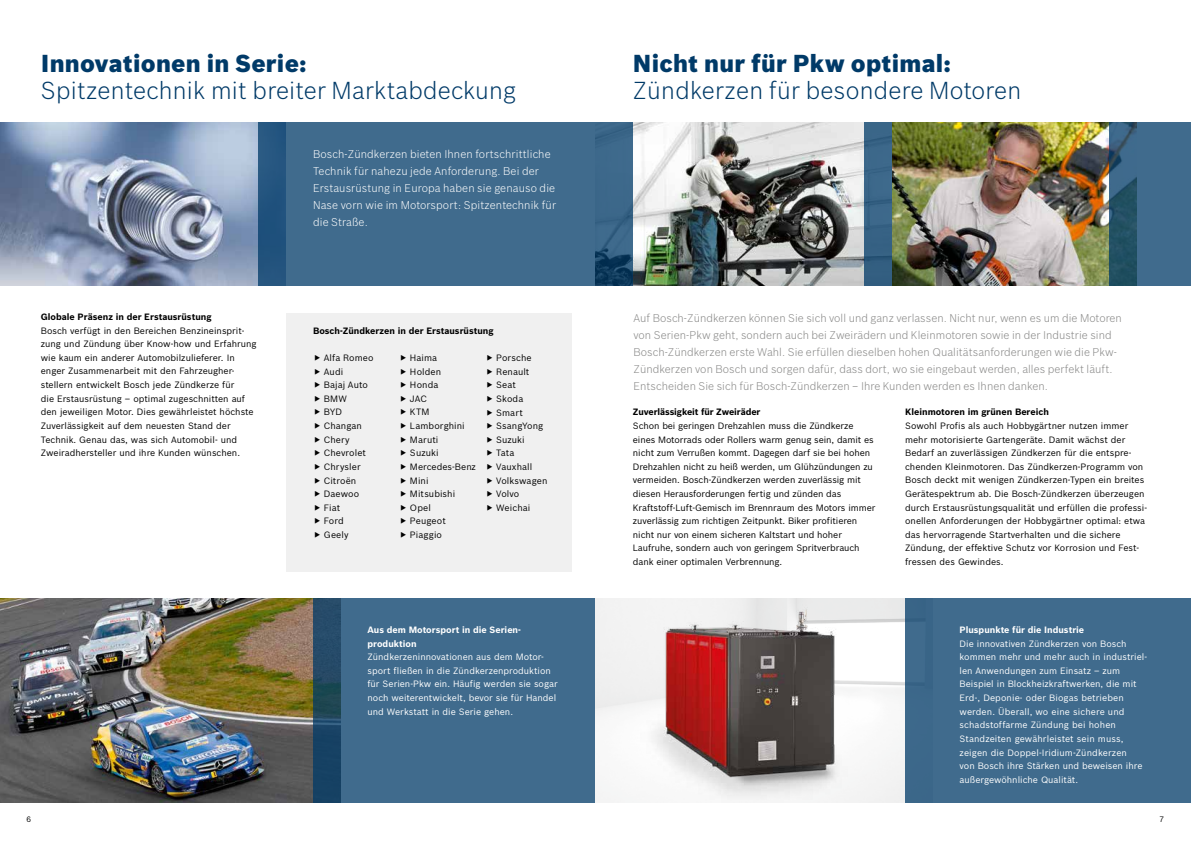
<style>
.page{position:relative;width:1191px;height:842px;background:#fff}
.page>*{position:absolute;margin:0;border:0;box-sizing:border-box;transform-origin:0 0}
.t1{font:300 24px "Bosch Sans";letter-spacing:.01em;color:#003a68}
.t2{font:900 24px "Bosch Sans";letter-spacing:.01em;color:#003a68}
.t3{font:300 11px/17px "Bosch Sans";letter-spacing:.005em;color:#878786}
.t4{font:300 11px/17px "Bosch Sans";letter-spacing:.01em;color:#fff}
.t5{font:9px/13.6px "Bosch Sans";color:#000}
.t6{font:9px/13.6px "Bosch Sans";color:#fff}
.t7{font:700 9px "Bosch Sans";color:#000}
.t8{font:700 9px/13.6px "Bosch Sans";color:#fff}
.t9{font:7.7px "Bosch Sans";color:#000}
</style>
<div class="page">
<img style="left:0;top:599px;width:313px;height:204px">
<img style="left:0;top:122px;width:259px;height:164px">
<img style="left:633px;top:122px;width:476px;height:164px">
<svg style="left:259px;top:122px;width:374px;height:164px;background:#3c688a"></svg>
<div style="left:286px;top:313px;width:285px;height:258px;background:#f0f0f0"></div>
<svg style="left:313px;top:599px;width:282px;height:204px;background:#3c6788"></svg>
<img style="left:636px;top:605px;width:226px;height:198px">
<svg style="left:1109px;top:122px;width:82px;height:164px;background:#386482"></svg>
<div style="left:864px;top:122px;width:27px;height:164px;background:#386487"></div>
<div style="left:905px;top:599px;width:286px;height:204px;background:#406b8d"></div>
<h1 class="t2" style="left:41px;top:45px;width:267px">Innovationen in Serie:</h1>
<h1 class="t1" style="left:41px;top:73px;width:477px">Spitzentechnik mit breiter Marktabdeckung</h1>
<p class="t7" style="left:41px;top:310px;width:172px">Globale Präsenz in der Erstausrüstung</p>
<p class="t5" style="left:41px;top:323px;width:217px">Bosch verfügt in den Bereichen Benzineinsprit&shy;zung und Zündung über Know-how und Erfahrung wie kaum ein anderer Automobilzulieferer. In enger Zusammenarbeit mit den Fahrzeugher&shy;stellern entwickelt Bosch jede Zündkerze für<br>die Erstausrüstung – optimal zugeschnitten auf den jeweiligen Motor. Dies gewährleistet höchste Zuverlässigkeit auf dem neuesten Stand der Technik. Genau das, was sich Automobil- und Zweiradhersteller und ihre Kunden wünschen.</p>
<p class="t4" style="left:313px;top:145px;width:244px">Bosch-Zündkerzen bieten Ihnen fortschrittliche Technik für nahezu jede Anforderung. Bei der Erstausrüstung in Europa haben sie genauso die Nase vorn wie im Motorsport: Spitzentechnik für die Straße.</p>
<p class="t7" style="left:313px;top:324px;width:182px">Bosch-Zündkerzen in der Erstausrüstung</p>
<p class="t5" style="left:324px;top:350px;width:51px">Alfa Romeo<br>Audi<br>Bajaj Auto<br>BMW<br>BYD<br>Changan<br>Chery<br>Chevrolet<br>Chrysler<br>Citroën<br>Daewoo<br>Fiat<br>Ford<br>Geely</p>
<p class="t5" style="left:410px;top:350px;width:67px">Haima<br>Holden<br>Honda<br>JAC<br>KTM<br>Lamborghini<br>Maruti<br>Suzuki<br>Mercedes-Benz<br>Mini<br>Mitsubishi<br>Opel<br>Peugeot<br>Piaggio</p>
<p class="t5" style="left:496px;top:350px;width:53px">Porsche<br>Renault<br>Seat<br>Skoda<br>Smart<br>SsangYong<br>Suzuki<br>Tata<br>Vauxhall<br>Volkswagen<br>Volvo<br>Weichai</p>
<p class="t8" style="left:367px;top:622px;width:154px">Aus dem Motorsport in die Serien&shy;produktion</p>
<p class="t6" style="left:367px;top:649px;width:192px">Zündkerzeninnovationen aus dem Motor&shy;sport fließen in die Zündkerzenproduktion für Serien-Pkw ein. Häufig werden sie sogar noch weiterentwickelt, bevor sie für Handel und Werkstatt in die Serie gehen.</p>
<h1 class="t2" style="left:633px;top:45px;width:320px">Nicht nur für Pkw optimal:</h1>
<h1 class="t1" style="left:633px;top:73px;width:390px">Zündkerzen für besondere Motoren</h1>
<p class="t3" style="left:633px;top:308px;width:490px">Auf Bosch-Zündkerzen können Sie sich voll und ganz verlassen. Nicht nur, wenn es um die Motoren von Serien-Pkw geht, sondern auch bei Zweirädern und Kleinmotoren sowie in der Industrie sind Bosch-Zündkerzen erste Wahl. Sie erfüllen dieselben hohen Qualitätsanforderungen wie die Pkw-Zündkerzen von Bosch und sorgen dafür, dass dort, wo sie eingebaut werden, alles perfekt läuft.<br>Entscheiden Sie sich für Bosch-Zündkerzen – Ihre Kunden werden es Ihnen danken.</p>
<p class="t7" style="left:633px;top:405px;width:129px">Zuverlässigkeit für Zweiräder</p>
<p class="t5" style="left:633px;top:418px;width:244px">Schon bei geringen Drehzahlen muss die Zündkerze eines Motorrads oder Rollers warm genug sein, damit es nicht zum Verrußen kommt. Dagegen darf sie bei hohen Drehzahlen nicht zu heiß werden, um Glühzündungen zu vermeiden. Bosch-Zündkerzen werden zuverlässig mit diesen Herausforderungen fertig und zünden das Kraftstoff-Luft-Gemisch im Brennraum des Motors immer zuverlässig zum richtigen Zeitpunkt. Biker profitieren nicht nur von einem sicheren Kaltstart und hoher Laufruhe, sondern auch von geringem Spritverbrauch dank einer optimalen Verbrennung.</p>
<p class="t7" style="left:905px;top:405px;width:145px">Kleinmotoren im grünen Bereich</p>
<p class="t5" style="left:905px;top:418px;width:243px">Sowohl Profis als auch Hobbygärtner nutzen immer mehr motorisierte Gartengeräte. Damit wächst der Bedarf an zuverlässigen Zündkerzen für die entspre&shy;chenden Kleinmotoren. Das Zündkerzen-Programm von Bosch deckt mit wenigen Zündkerzen-Typen ein breites Gerätespektrum ab. Die Bosch-Zündkerzen überzeugen durch Erstausrüstungsqualität und erfüllen die professi&shy;onellen Anforderungen der Hobbygärtner optimal: etwa das hervorragende Startverhalten und die sichere Zündung, der effektive Schutz vor Korrosion und Fest&shy;fressen des Gewindes.</p>
<p class="t8" style="left:959px;top:622px;width:126px">Pluspunkte für die Industrie</p>
<p class="t6" style="left:959px;top:636px;width:189px">Die innovativen Zündkerzen von Bosch kommen mehr und mehr auch in industriel&shy;len Anwendungen zum Einsatz – zum Beispiel in Blockheizkraftwerken, die mit Erd-, Deponie- oder Biogas betrieben werden. Überall, wo eine sichere und schadstoffarme Zündung bei hohen Standzeiten gewährleistet sein muss, zeigen die Doppel-Iridium-Zündkerzen<br>von Bosch ihre Stärken und beweisen ihre außergewöhnliche Qualität.</p>
<p class="t9" style="left:27px;top:814px;width:6px">6</p>
<p class="t9" style="left:1159px;top:814px;width:6px">7</p>
</div>
